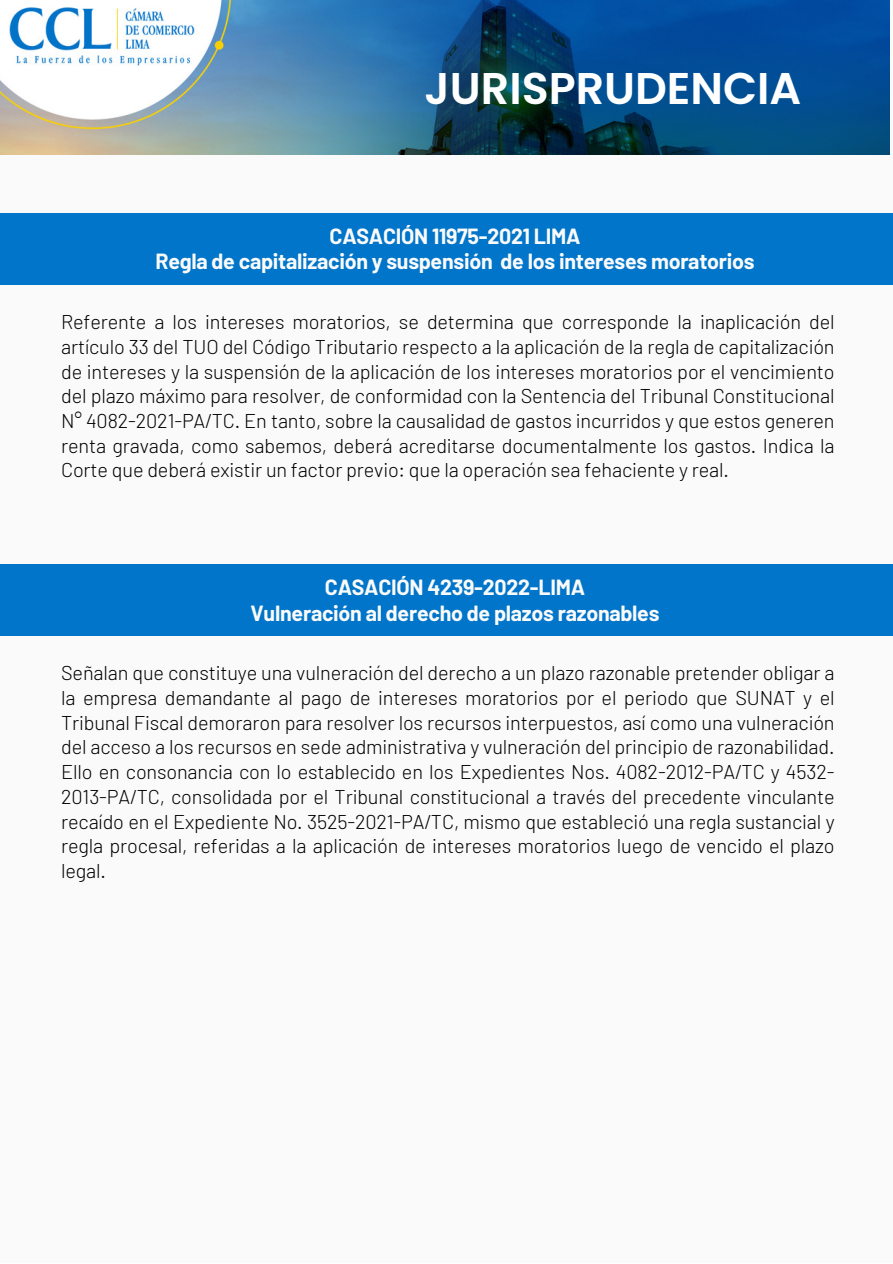
<style>
.page{position:relative;width:893px;height:1264px;background:#fff}
.page>*{position:absolute;margin:0;border:0;box-sizing:border-box;transform-origin:0 0}
.t1{font:600 44.4px "Poppins";color:#fff}
.t2{font:700 21.45px "Barlow";letter-spacing:-.01em;color:#fafafa}
.t3{font:300 19.95px/24.8px "Barlow";letter-spacing:-.01em;color:#000;text-align:justify}
</style>
<div class="page">
<div style="left:0;top:0;width:892px;height:1262px;background:#fafafa"></div>
<img style="left:0;top:0;width:889px;height:155px">
<div style="left:0;top:213px;width:892px;height:72px;background:#0075c9"></div>
<div style="left:0;top:564px;width:892px;height:72px;background:#0075c9"></div>
<p class="t1" style="left:424px;top:58px;width:378px">JURISPRUDENCIA</p>
<p class="t2" style="left:329px;top:222px;width:252px">CASACIÓN 11975-2021 LIMA</p>
<p class="t2" style="left:155px;top:248px;width:600px">Regla de capitalización y suspensión de los intereses moratorios</p>
<p class="t3" style="left:61px;top:309px;width:775px">Referente a los intereses moratorios, se determina que corresponde la inaplicación del artículo 33 del TUO del Código Tributario respecto a la aplicación de la regla de capitalización de intereses y la suspensión de la aplicación de los intereses moratorios por el vencimiento del plazo máximo para resolver, de conformidad con la Sentencia del Tribunal Constitucional N° 4082-2021-PA/TC. En tanto, sobre la causalidad de gastos incurridos y que estos generen renta gravada, como sabemos, deberá acreditarse documentalmente los gastos. Indica la Corte que deberá existir un factor previo: que la operación sea fehaciente y real.</p>
<p class="t2" style="left:325px;top:573px;width:262px">CASACIÓN 4239-2022-LIMA</p>
<p class="t2" style="left:250px;top:599px;width:410px">Vulneración al derecho de plazos razonables</p>
<p class="t3" style="left:61px;top:660px;width:775px">Señalan que constituye una vulneración del derecho a un plazo razonable pretender obligar a la empresa demandante al pago de intereses moratorios por el periodo que SUNAT y el Tribunal Fiscal demoraron para resolver los recursos interpuestos, así como una vulneración del acceso a los recursos en sede administrativa y vulneración del principio de razonabilidad.<br>Ello en consonancia con lo establecido en los Expedientes Nos. 4082-2012-PA/TC y 4532- 2013-PA/TC, consolidada por el Tribunal constitucional a través del precedente vinculante recaído en el Expediente No. 3525-2021-PA/TC, mismo que estableció una regla sustancial y regla procesal, referidas a la aplicación de intereses moratorios luego de vencido el plazo legal.</p>
</div>
